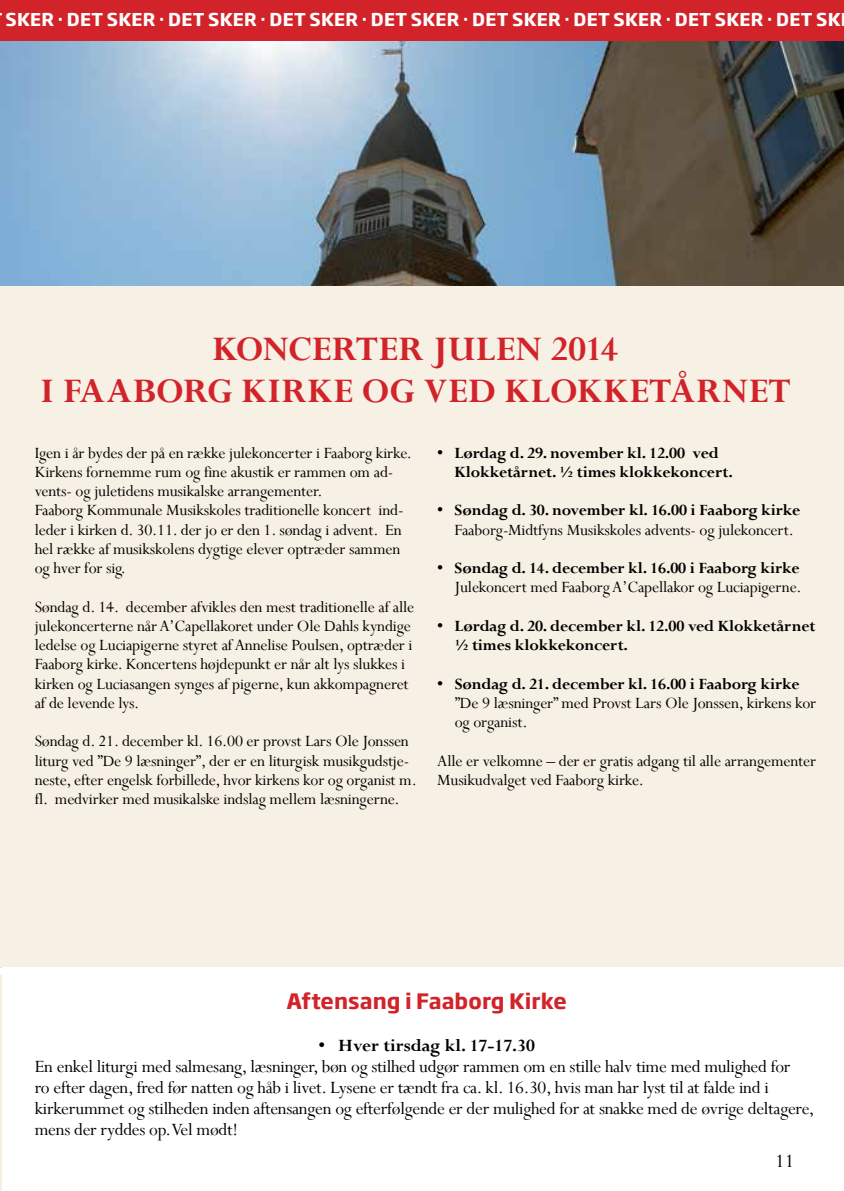
<style>
.page{position:relative;width:844px;height:1191px;background:#fff}
.page>*{position:absolute;margin:0;border:0;box-sizing:border-box;transform-origin:0 0}
.t1{font:700 38.5px "Perpetua";letter-spacing:.01em;color:#d2232a}
.t2{font:700 21px "Soho Gothic Std";letter-spacing:.005em;color:#d2232a}
.t3{font:21px "Perpetua";color:#000}
.t4{font:19.25px/21px "Perpetua";letter-spacing:-.015em;color:#000}
.t5{font:700 19.25px "Perpetua";color:#000}
.t6{font:17.5px/19.2px "Perpetua";letter-spacing:-.01em;color:#000}
.t7{font:700 17.5px/19.2px "Perpetua";letter-spacing:-.01em;color:#000}
.t8{font:700 17.5px "Soho Gothic Std";letter-spacing:.015em;color:#fff}
.s1{color:#fff}
</style>
<div class="page">
<hr style="left:0;top:976px;width:1px;height:215px;background:#f6eedf">
<div style="left:0;top:273px;width:843px;height:694px;background:#f7f0e4"></div>
<img style="left:0;top:41px;width:843px;height:244px">
<div style="left:0;top:0;width:843px;height:41px;background:#d2232a"></div>
<p class="t8" style="left:6px;top:8px;width:25px">SKER</p>
<p class="t8" style="left:58px;top:8px;width:74px">· DET SKER</p>
<p class="t8" style="left:159px;top:8px;width:74px">· DET SKER</p>
<p class="t8" style="left:260px;top:8px;width:74px">· DET SKER</p>
<p class="t8" style="left:362px;top:8px;width:74px">· DET SKER</p>
<p class="t8" style="left:463px;top:8px;width:74px">· DET SKER</p>
<p class="t8" style="left:564px;top:8px;width:74px">· DET SKER</p>
<p class="t8" style="left:665px;top:8px;width:74px">· DET SKER</p>
<p class="t8" style="left:767px;top:8px;width:73px">· DET SK</p>
<h1 class="t1" style="left:212px;top:325px;width:407px">Koncerter Julen 2014</h1>
<h1 class="t1" style="left:40px;top:367px;width:66px">I Faaborg</h1>
<h1 class="t1" style="left:241px;top:367px;width:23px">kirke</h1>
<h1 class="t1" style="left:362px;top:367px;width:87px">og ved</h1>
<h1 class="t1" style="left:504px;top:367px;width:51px">Klokketårnet</h1>
<p class="t6" style="left:35px;top:442px;width:378px">Igen i år bydes der på en række julekoncerter i Faaborg kirke.<br>Kirkens fornemme rum og fine akustik er rammen om ad&shy;vents- og juletidens musikalske arrangementer.<br>Faaborg Kommunale Musikskoles traditionelle koncert ind&shy;leder i kirken d. 30.11. der jo er den 1. søndag i advent. En hel række af musikskolens dygtige elever optræder sammen og hver for sig.</p>
<p class="t6" style="left:35px;top:596px;width:381px">Søndag d. 14. december afvikles den mest traditionelle af alle julekoncerterne nårA’Capellakoret under Ole Dahls kyndige ledelse og Luciapigerne styret afAnnelise Poulsen, optræder i Faaborg kirke. Koncertens højdepunkt er når alt lys slukkes i kirken og Luciasangen synges af pigerne, kun akkompagneret af de levende lys.</p>
<p class="t6" style="left:35px;top:731px;width:383px">Søndag d. 21. december kl. 16.00 er provst Lars Ole Jonssen liturg ved ”De 9 læsninger”, der er en liturgisk musikgudstje&shy;neste, efter engelsk forbillede, hvor kirkens kor og organist m. fl. medvirker med musikalske indslag mellem læsningerne.</p>
<p class="t7" style="left:454px;top:442px;width:280px;text-indent:-18px">• Lørdag d. 29. november kl. 12.00 ved<br>Klokketårnet. ½ times klokkekoncert.</p>
<p class="t7" style="left:437px;top:500px;width:364px">• Søndag d. 30. november kl. 16.00 i Faaborg kirke</p>
<p class="t6" style="left:454px;top:519px;width:340px">Faaborg-Midtfyns Musikskoles advents- og julekoncert.</p>
<p class="t7" style="left:437px;top:558px;width:364px">• Søndag d. 14. december kl. 16.00 i Faaborg kirke</p>
<p class="t6" style="left:454px;top:577px;width:348px">Julekoncert med FaaborgA’Capellakor og Luciapigerne.</p>
<p class="t7" style="left:454px;top:616px;width:362px;text-indent:-18px">• Lørdag d. 20. december kl. 12.00 ved Klokketårnet ½ times klokkekoncert.</p>
<p class="t7" style="left:437px;top:673px;width:364px">• Søndag d. 21. december kl. 16.00 i Faaborg kirke</p>
<p class="t6" style="left:454px;top:693px;width:363px">”De 9 læsninger” med Provst Lars Ole Jonssen, kirkens kor og organist.</p>
<p class="t6" style="left:437px;top:750px;width:380px">Alle er velkomne – der er gratis adgang til alle arrangementer<br>Musikudvalget ved Faaborg kirke.</p>
<p class="t2" style="left:286px;top:987px;width:282px">AFTENSANG I FAABORG KIRKE</p>
<p class="t5" style="left:318px;top:1033px;width:218px">• Hver tirsdag kl. 17-17.30</p>
<p class="t4" style="left:35px;top:1055px;width:781px">En enkel liturgi med salmesang, læsninger, bøn og stilhed udgør rammen om en stille halv time med mulighed for<br>ro efter dagen, fred før natten og håb i livet. Lysene er tændt fra ca. kl. 16.30, hvis man har lyst til at falde ind i kirkerummet og stilheden inden aftensangen og efterfølgende er der mulighed for at snakke med de øvrige deltagere, mens der ryddes op. Vel mødt!</p>
<p class="t3" style="left:774px;top:1147px;width:45px">11 <span class="s1">11</span></p>
</div>
